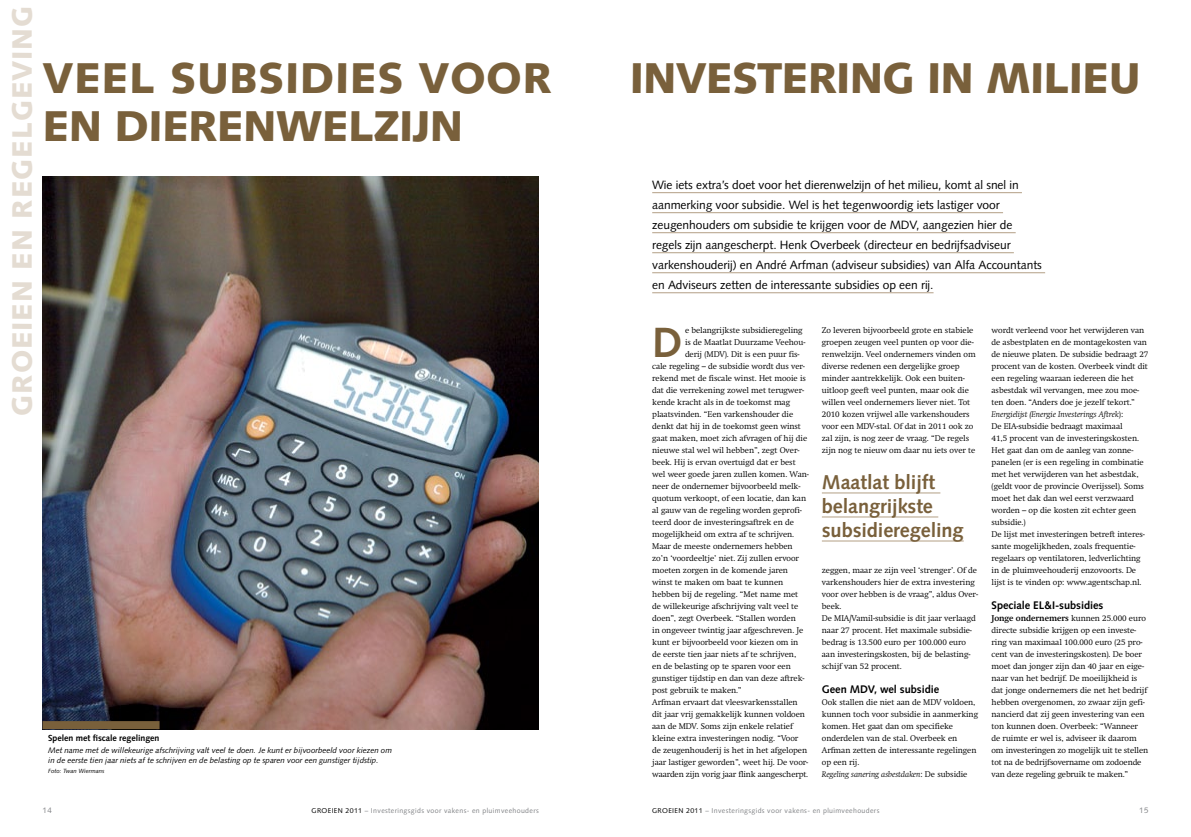
<style>
.page{position:relative;width:1191px;height:837px;background:#fff}
.page>*{position:absolute;margin:0;border:0;box-sizing:border-box;transform-origin:0 0}
.t1{font:900 43px "Syntax LT Std";letter-spacing:-.005em;color:#79603b}
.t2{font:700 42.2px "Syntax LT Std";color:#79603b}
.t3{font:900 28px "Syntax LT Std";letter-spacing:.03em;color:#e4dcd2}
.t4{font:700 20px/24px "Syntax LT Std";letter-spacing:-.005em;color:#79603b}
.t5{font:12px/20px "Syntax LT Std";letter-spacing:-.005em;color:#000}
.t6{font:700 11px "Syntax LT Std";letter-spacing:-.005em;color:#000}
.t7{font:700 8.8px "Syntax LT Std";letter-spacing:-.005em;color:#000}
.t8{font:300 8.2px/12px "Swift";letter-spacing:-.005em;color:#000}
.t9{font:italic 8px/10px "Syntax LT Std";letter-spacing:-.005em;color:#000}
.t10{font:8px "Syntax LT Std";color:#808285}
.t11{font:7px "Syntax LT Std";letter-spacing:.05em;color:#808285}
.t12{font:italic 6px "Syntax LT Std";letter-spacing:-.005em;color:#000}
.s1{font-style:italic}
.s2{font-weight:700}
.s3{color:#000}
</style>
<div class="page">
<img style="left:43px;top:177px;width:496px;height:552px">
<hr style="left:652px;top:192px;width:370px;height:1px;background:#b39f85">
<hr style="left:652px;top:212px;width:351px;height:1px;background:#b39f85">
<hr style="left:652px;top:232px;width:363px;height:1px;background:#b39f85">
<hr style="left:652px;top:252px;width:362px;height:1px;background:#b39f85">
<hr style="left:652px;top:272px;width:393px;height:1px;background:#b39f85">
<hr style="left:652px;top:292px;width:281px;height:1px;background:#b39f85">
<hr style="left:822px;top:492px;width:118px;height:1px;background:#b39f85">
<hr style="left:822px;top:516px;width:116px;height:1px;background:#b39f85">
<hr style="left:822px;top:540px;width:141px;height:1px;background:#b39f85">
<div style="left:43px;top:720px;width:117px;height:8px;background:#79603b"></div>
<h3 class="t3" style="left:5px;top:415px;width:407px;rotate:-90deg">GROEIEN EN REGELGEVING</h3>
<h1 class="t1" style="left:43px;top:52px;width:29px">VEE</h1>
<h1 class="t1" style="left:129px;top:52px;width:355px">L SUBSIDIES VOOR</h1>
<h1 class="t1" style="left:630px;top:52px;width:179px">INVESTERING</h1>
<h1 class="t1" style="left:927px;top:52px;width:215px">IN MILIEU</h1>
<h1 class="t1" style="left:43px;top:100px;width:132px">EN DIEREN</h1>
<h1 class="t1" style="left:276px;top:100px;width:183px">WELZIJN</h1>
<p class="t5" style="left:652px;top:174px;width:391px">Wie iets extra’s doet voor het dierenwelzijn of het milieu, komt al snel in aanmerking voor subsidie. Wel is het tegenwoordig iets lastiger voor zeugenhouders om subsidie te krijgen voor de MDV, aangezien hier de regels zijn aangescherpt. Henk Overbeek (directeur en bedrijfsadviseur varkenshouderij) en André Arfman (adviseur subsidies) van Alfa Accountants en Adviseurs zetten de interessante subsidies op een rij.</p>
<h2 class="t2" style="left:652px;top:318px;width:32px">D</h2>
<p class="t8" style="left:685px;top:324px;width:119px">e belangrijkste subsidieregeling</p>
<p class="t8" style="left:822px;top:324px;width:155px">Zo leveren bijvoorbeeld grote en stabiele groepen zeugen veel punten op voor die&shy;renwelzijn. Veel ondernemers vinden om diverse redenen een dergelijke groep minder aantrekkelijk. Ook een buiten&shy;uitloop geeft veel punten, maar ook die willen veel ondernemers liever niet. Tot 2010 kozen vrijwel alle varkenshouders voor een MDV-stal. Of dat in 2011 ook zo zal zijn, is nog zeer de vraag. “De regels zijn nog te nieuw om daar nu iets over te</p>
<p class="t8" style="left:991px;top:324px;width:158px">wordt verleend voor het verwijderen van de asbestplaten en de montagekosten van de nieuwe platen. De subsidie bedraagt 27 procent van de kosten. Overbeek vindt dit een regeling waaraan iedereen die het asbestdak wil vervangen, mee zou moe&shy;ten doen. “Anders doe je jezelf tekort.” <span class="s1">Energielijst (Energie Investerings Aftrek</span>):<br>De EIA-subsidie bedraagt maximaal<br>41,5 procent van de investeringskosten.<br>Het gaat dan om de aanleg van zonne&shy;panelen (er is een regeling in combinatie met het verwijderen van het asbestdak, (geldt voor de provincie Overijssel). Soms moet het dak dan wel eerst verzwaard worden – op die kosten zit echter geen subsidie.)<br>De lijst met investeringen betreft interes&shy;sante mogelijkheden, zoals frequentie&shy;regelaars op ventilatoren, ledverlichting in de pluimveehouderij enzovoorts. De lijst is te vinden op: www.agentschap.nl.</p>
<h3 class="t6" style="left:991px;top:598px;width:113px">Speciale EL&amp;I-subsidies</h3>
<p class="t8" style="left:991px;top:612px;width:158px"><span class="s2">Jonge ondernemers</span> kunnen 25.000 euro directe subsidie krijgen op een investe&shy;ring van maximaal 100.000 euro (25 pro&shy;cent van de investeringskosten). De boer moet dan jonger zijn dan 40 jaar en eige&shy;naar van het bedrijf. De moeilijkheid is dat jonge ondernemers die net het bedrijf hebben overgenomen, zo zwaar zijn gefi&shy;nancierd dat zij geen investering van een ton kunnen doen. Overbeek: “Wanneer de ruimte er wel is, adviseer ik daarom om investeringen zo mogelijk uit te stellen tot na de bedrijfsovername om zodoende van deze regeling gebruik te maken.”</p>
<p class="t8" style="left:685px;top:336px;width:122px">is de Maatlat Duurzame Veehou-</p>
<p class="t8" style="left:685px;top:348px;width:116px">derij (MDV). Dit is een puur fis-</p>
<p class="t8" style="left:652px;top:360px;width:154px">cale regeling – de subsidie wordt dus ver-</p>
<p class="t8" style="left:652px;top:372px;width:155px">rekend met de fiscale winst. Het mooie is</p>
<p class="t8" style="left:652px;top:384px;width:153px">dat die verrekening zowel met terugwer-</p>
<p class="t8" style="left:652px;top:396px;width:139px">kende kracht als in de toekomst mag</p>
<p class="t8" style="left:652px;top:408px;width:142px">plaatsvinden. “Een varkenshouder die</p>
<p class="t8" style="left:652px;top:420px;width:150px">denkt dat hij in de toekomst geen winst</p>
<p class="t8" style="left:652px;top:432px;width:156px">gaat maken, moet zich afvragen of hij die</p>
<p class="t8" style="left:652px;top:444px;width:149px">nieuwe stal wel wil hebben”, zegt Over-</p>
<p class="t8" style="left:652px;top:456px;width:145px">beek. Hij is ervan overtuigd dat er best</p>
<p class="t8" style="left:652px;top:468px;width:158px">wel weer goede jaren zullen komen. Wan-</p>
<p class="t8" style="left:652px;top:480px;width:150px">neer de ondernemer bijvoorbeeld melk-</p>
<p class="t8" style="left:652px;top:492px;width:155px">quotum verkoopt, of een locatie, dan kan</p>
<p class="t8" style="left:652px;top:504px;width:151px">al gauw van de regeling worden geprofi-</p>
<p class="t8" style="left:652px;top:516px;width:143px">teerd door de investeringsaftrek en de</p>
<p class="t8" style="left:652px;top:528px;width:144px">mogelijkheid om extra af te schrijven.</p>
<p class="t8" style="left:652px;top:540px;width:142px">Maar de meeste ondernemers hebben</p>
<p class="t8" style="left:652px;top:552px;width:148px">zo’n ‘voordeeltje’ niet. Zij zullen ervoor</p>
<p class="t8" style="left:652px;top:564px;width:137px">moeten zorgen in de komende jaren</p>
<p class="t8" style="left:652px;top:576px;width:133px">winst te maken om baat te kunnen</p>
<p class="t8" style="left:652px;top:588px;width:147px">hebben bij de regeling. “Met name met</p>
<p class="t8" style="left:652px;top:600px;width:148px">de willekeurige afschrijving valt veel te</p>
<p class="t8" style="left:652px;top:612px;width:145px">doen”, zegt Overbeek. “Stallen worden</p>
<p class="t8" style="left:652px;top:624px;width:153px">in ongeveer twintig jaar afgeschreven. Je</p>
<p class="t8" style="left:652px;top:636px;width:148px">kunt er bijvoorbeeld voor kiezen om in</p>
<p class="t8" style="left:652px;top:648px;width:146px">de eerste tien jaar niets af te schrijven,</p>
<p class="t8" style="left:652px;top:660px;width:140px">en de belasting op te sparen voor een</p>
<p class="t8" style="left:652px;top:672px;width:154px">gunstiger tijdstip en dan van deze aftrek-</p>
<p class="t8" style="left:652px;top:684px;width:91px">post gebruik te maken.”</p>
<p class="t8" style="left:652px;top:696px;width:147px">Arfman ervaart dat vleesvarkensstallen</p>
<p class="t8" style="left:652px;top:708px;width:154px">dit jaar vrij gemakkelijk kunnen voldoen</p>
<p class="t8" style="left:652px;top:720px;width:142px">aan de MDV. Soms zijn enkele relatief</p>
<p class="t8" style="left:652px;top:732px;width:148px">kleine extra investeringen nodig. “Voor</p>
<p class="t8" style="left:652px;top:744px;width:156px">de zeugenhouderij is het in het afgelopen</p>
<p class="t8" style="left:652px;top:756px;width:158px">jaar lastiger geworden”, weet hij. De voor-</p>
<p class="t8" style="left:652px;top:768px;width:158px">waarden zijn vorig jaar flink aangescherpt.</p>
<h3 class="t4" style="left:822px;top:470px;width:143px">Maatlat blijft belangrijkste subsidieregeling</h3>
<p class="t8" style="left:822px;top:564px;width:158px">zeggen, maar ze zijn veel ‘strenger’. Of de varkenshouders hier de extra investering voor over hebben is de vraag”, aldus Over&shy;beek.<br>De MIA/Vamil-subsidie is dit jaar verlaagd naar 27 procent. Het maximale subsidie&shy;bedrag is 13.500 euro per 100.000 euro aan investeringskosten, bij de belasting&shy;schijf van 52 procent.</p>
<h3 class="t6" style="left:822px;top:682px;width:119px">Geen MDV, wel subsidie</h3>
<p class="t8" style="left:822px;top:696px;width:158px">Ook stallen die niet aan de MDV voldoen, kunnen toch voor subsidie in aanmerking komen. Het gaat dan om specifieke onderdelen van de stal. Overbeek en Arfman zetten de interessante regelingen op een rij.<br><span class="s1">Regeling sanering asbestdaken</span>: De subsidie</p>
<p class="t7" style="left:48px;top:732px;width:113px">Spelen met fiscale regelingen</p>
<p class="t9" style="left:48px;top:745px;width:345px">Met name met de willekeurige afschrijving valt veel te doen. Je kunt er bijvoorbeeld voor kiezen om in de eerste tien jaar niets af te schrijven en de belasting op te sparen voor een gunstiger tijdstip.</p>
<p class="t12" style="left:48px;top:767px;width:58px">Foto: Twan Wiermans</p>
<p class="t10" style="left:43px;top:805px;width:11px">14</p>
<p class="t11" style="left:311px;top:806px;width:229px"><span class="s3">Groeien 2011</span> – I nvesteringsgids voor vakens- en pluimveehouders</p>
<p class="t11" style="left:652px;top:806px;width:229px"><span class="s3">Groeien 2011</span> – I nvesteringsgids voor vakens- en pluimveehouders</p>
<p class="t10" style="left:1139px;top:805px;width:11px">15</p>
</div>
